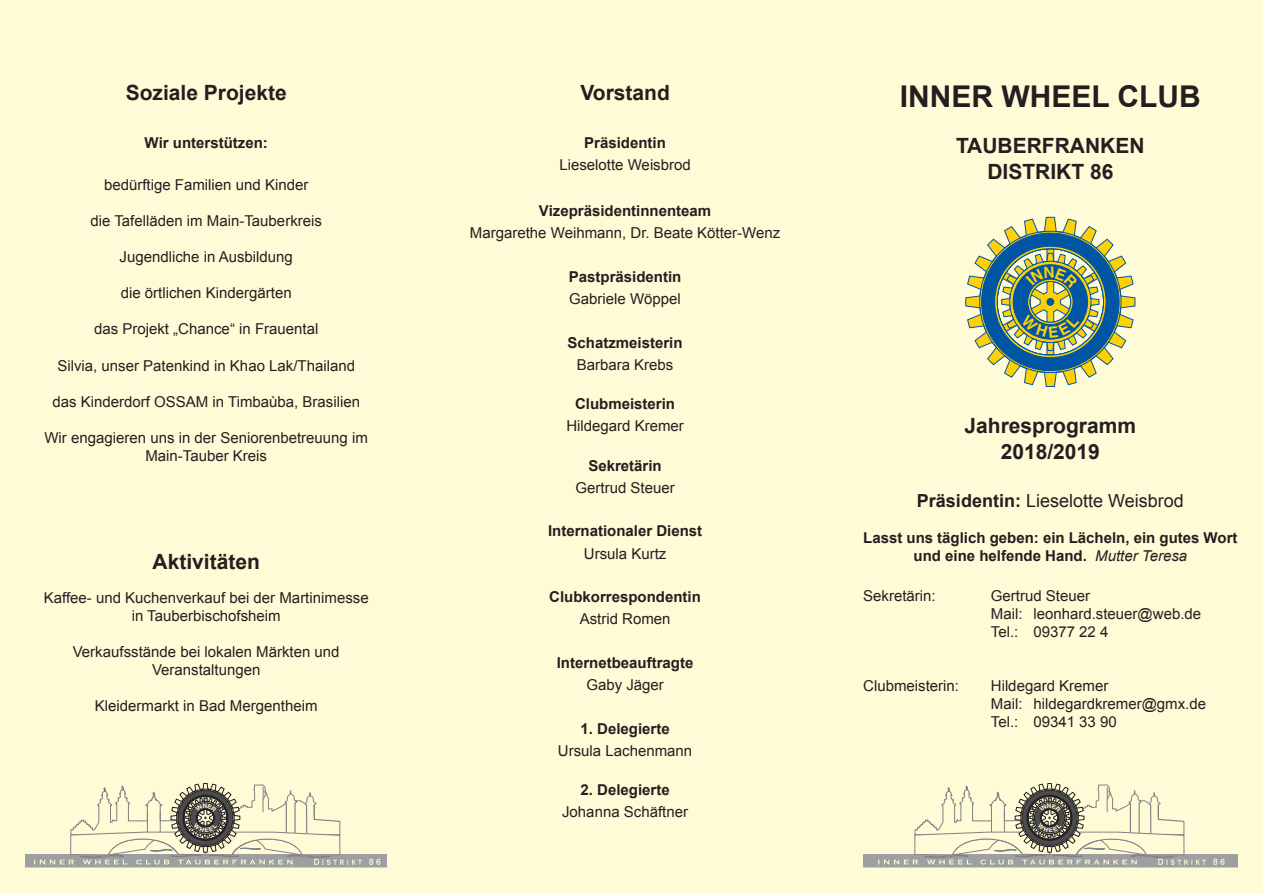
<style>
.page{position:relative;width:1263px;height:893px;background:#fffbd6}
.page>*{position:absolute;margin:0;border:0;box-sizing:border-box;transform-origin:0 0}
.t1{font:700 30px "Arial";color:#231f20}
.t2{font:700 21px/25.2px "Arial";color:#231f20;text-align:center}
.t3{font:18px "Arial";color:#231f20}
.t4{font:15px/18px "Arial";color:#231f20;text-align:center}
.t5{font:700 15px/18px "Arial";color:#231f20;text-align:center}
.s1{font-weight:700}
.s2{font-weight:400;font-style:italic}
</style>
<div class="page">
<svg style="left:965px;top:217px;width:170px;height:170px"></svg>
<svg style="left:863px;top:783px;width:374px;height:84px"></svg>
<svg style="left:26px;top:783px;width:361px;height:84px"></svg>
<h2 class="t2" style="left:126px;top:81px;width:163px">Soziale Projekte</h2>
<p class="t5" style="left:145px;top:134px;width:125px">Wir unterstützen:</p>
<p class="t4" style="left:104px;top:176px;width:206px">bedürftige Familien und Kinder</p>
<p class="t4" style="left:90px;top:212px;width:233px">die Tafelläden im Main-Tauberkreis</p>
<p class="t4" style="left:119px;top:248px;width:175px">Jugendliche in Ausbildung</p>
<p class="t4" style="left:121px;top:284px;width:172px">die örtlichen Kindergärten</p>
<p class="t4" style="left:94px;top:320px;width:226px">das Projekt „Chance“ in Frauental</p>
<p class="t4" style="left:57px;top:356px;width:299px">Silvia, unser Patenkind in Khao Lak/Thailand</p>
<p class="t4" style="left:52px;top:392px;width:309px">das Kinderdorf OSSAM in Timbaùba, Brasilien</p>
<p class="t4" style="left:44px;top:428px;width:325px">Wir engagieren uns in der Seniorenbetreuung im<br>Main-Tauber Kreis</p>
<h2 class="t2" style="left:153px;top:550px;width:109px">Aktivitäten</h2>
<p class="t4" style="left:44px;top:589px;width:326px">Kaffee- und Kuchenverkauf bei der Martinimesse in Tauberbischofsheim</p>
<p class="t4" style="left:73px;top:643px;width:268px">Verkaufsstände bei lokalen Märkten und<br>Veranstaltungen</p>
<p class="t4" style="left:95px;top:697px;width:224px">Kleidermarkt in Bad Mergentheim</p>
<h2 class="t2" style="left:580px;top:81px;width:91px">Vorstand</h2>
<p class="t5" style="left:584px;top:134px;width:83px">Präsidentin</p>
<p class="t4" style="left:559px;top:156px;width:133px">Lieselotte Weisbrod</p>
<p class="t5" style="left:539px;top:202px;width:174px">Vizepräsidentinnenteam</p>
<p class="t4" style="left:470px;top:224px;width:312px">Margarethe Weihmann, Dr. Beate Kötter-Wenz</p>
<p class="t5" style="left:569px;top:268px;width:114px">Pastpräsidentin</p>
<p class="t4" style="left:569px;top:290px;width:113px">Gabriele Wöppel</p>
<p class="t5" style="left:568px;top:334px;width:117px">Schatzmeisterin</p>
<p class="t4" style="left:577px;top:356px;width:98px">Barbara Krebs</p>
<p class="t5" style="left:575px;top:395px;width:102px">Clubmeisterin</p>
<p class="t4" style="left:566px;top:417px;width:119px">Hildegard Kremer</p>
<p class="t5" style="left:588px;top:457px;width:75px">Sekretärin</p>
<p class="t4" style="left:575px;top:479px;width:101px">Gertrud Steuer</p>
<p class="t5" style="left:548px;top:522px;width:156px">Internationaler Dienst</p>
<p class="t4" style="left:584px;top:544px;width:84px">Ursula Kurtz</p>
<p class="t5" style="left:549px;top:588px;width:153px">Clubkorrespondentin</p>
<p class="t4" style="left:580px;top:610px;width:92px">Astrid Romen</p>
<p class="t5" style="left:557px;top:654px;width:138px">Internetbeauftragte</p>
<p class="t4" style="left:586px;top:676px;width:79px">Gaby Jäger</p>
<p class="t5" style="left:580px;top:720px;width:91px">1. Delegierte</p>
<p class="t4" style="left:558px;top:742px;width:136px">Ursula Lachenmann</p>
<p class="t5" style="left:580px;top:781px;width:91px">2. Delegierte</p>
<p class="t4" style="left:562px;top:803px;width:127px">Johanna Schäftner</p>
<h1 class="t1" style="left:900px;top:76px;width:303px">INNER WHEEL CLUB</h1>
<h2 class="t2" style="left:956px;top:134px;width:190px">TAUBERFRANKEN<br>DISTRIKT 86</h2>
<h2 class="t2" style="left:964px;top:414px;width:173px">Jahresprogramm<br>2018/2019</h2>
<p class="t3" style="left:917px;top:489px;width:268px"><span class="s1">Präsidentin:</span> Lieselotte Weisbrod</p>
<p class="t5" style="left:863px;top:529px;width:376px">Lasst uns täglich geben: ein Lächeln, ein gutes Wort und eine helfende Hand. <span class="s2">Mutter Teresa</span></p>
<p class="t4" style="left:863px;top:587px;width:74px">Sekretärin:</p>
<p class="t4" style="left:991px;top:587px;width:212px;text-align:left">Gertrud Steuer<br>Mail: leonhard.steuer@web.de<br>Tel.: 09377 22 4</p>
<p class="t4" style="left:863px;top:677px;width:97px">Clubmeisterin:</p>
<p class="t4" style="left:991px;top:677px;width:217px;text-align:left">Hildegard Kremer<br>Mail: hildegardkremer@gmx.de<br>Tel.: 09341 33 90</p>
</div>
